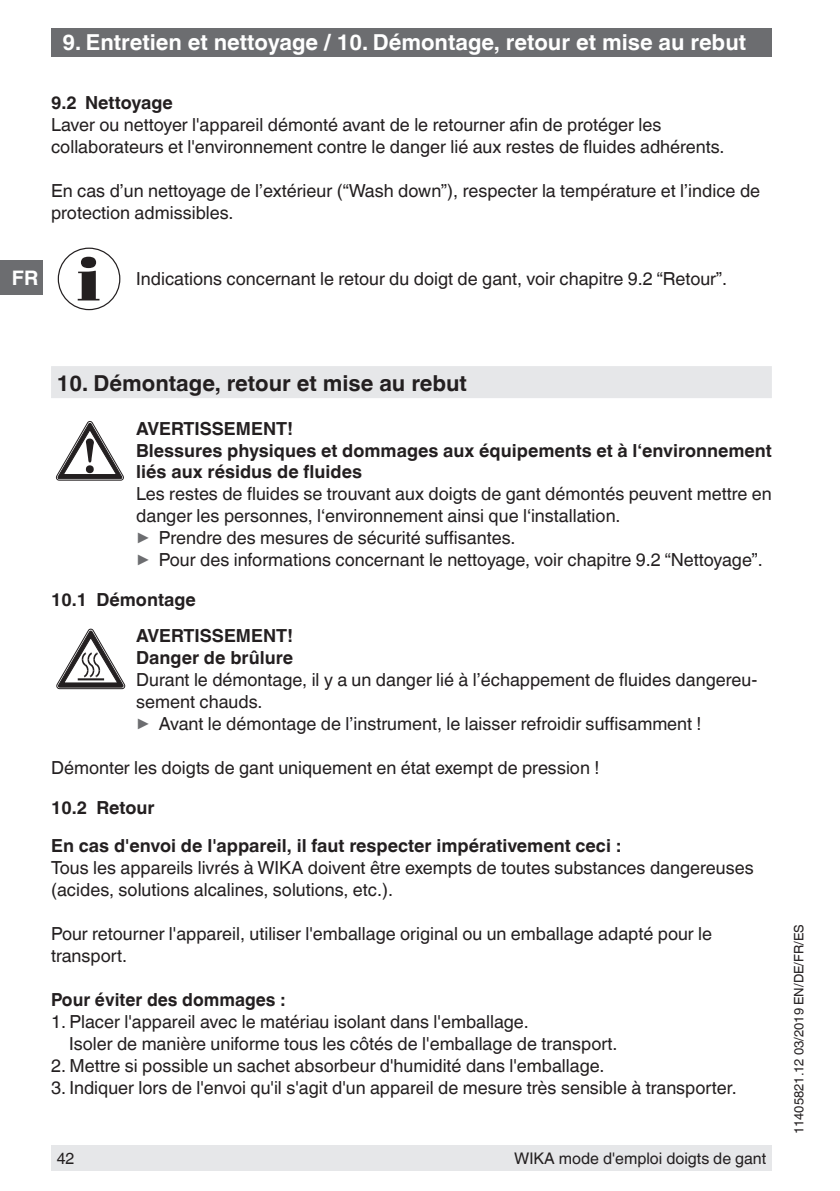
<style>
.page{position:relative;width:840px;height:1191px;background:#fff}
.page>*{position:absolute;margin:0;border:0;box-sizing:border-box;transform-origin:0 0}
.t1{font:700 22px "Helvetica World";color:#fff}
.t2{font:700 22px "Helvetica World";color:#231f20}
.t3{font:700 20px "Helvetica World";color:#fff}
.t4{font:18px/22px "Helvetica World";color:#231f20}
.t5{font:700 18px/21.6px "Helvetica World";color:#231f20}
.t6{font:16px "Helvetica World";color:#231f20}
.t7{font:13px "Helvetica World";color:#231f20}
.s1{font-size:17.6px;color:#6c6d70}
</style>
<div class="page">
<div style="left:51px;top:28px;width:720px;height:29px;background:#6c6d70"></div>
<div style="left:51px;top:1145px;width:720px;height:26px;background:#e6e7e9"></div>
<div style="left:0;top:261px;width:43px;height:34px;background:#6c6d70"></div>
<div style="left:51px;top:366px;width:720px;height:32px;background:#e6e7e9"></div>
<svg style="left:78px;top:257px;width:21px;height:43px"></svg>
<div style="left:58px;top:248px;width:62px;height:62px;border:1px solid #231f20;border-radius:50%"></div>
<svg style="left:56px;top:421px;width:67px;height:59px"></svg>
<svg style="left:57px;top:629px;width:68px;height:60px"></svg>
<p class="t1" style="left:62px;top:30px;width:685px">9. Entretien et nettoyage / 10. Démontage, retour et mise au rebut</p>
<p class="t5" style="left:51px;top:92px;width:123px">9.2 Nettoyage</p>
<p class="t4" style="left:51px;top:114px;width:674px">Laver ou nettoyer l'appareil démonté avant de le retourner afin de protéger les collaborateurs et l'environnement contre le danger lié aux restes de fluides adhérents.</p>
<p class="t4" style="left:51px;top:180px;width:710px">En cas d’un nettoyage de l’extérieur (“Wash down”), respecter la température et l’indice de protection admissibles.</p>
<p class="t3" style="left:12px;top:266px;width:28px">FR</p>
<p class="t4" style="left:136px;top:268px;width:592px">Indications concernant le retour du doigt de gant, voir chapitre 9.2 “Retour”.</p>
<p class="t2" style="left:57px;top:370px;width:411px">10. Démontage, retour et mise au rebut</p>
<p class="t5" style="left:136px;top:418px;width:636px">AVERTISSEMENT!<br>Blessures physiques et dommages aux équipements et à l‘environnement liés aux résidus de fluides</p>
<p class="t4" style="left:136px;top:483px;width:636px">Les restes de fluides se trouvant aux doigts de gant démontés peuvent mettre en danger les personnes, l‘environnement ainsi que l‘installation.<br><span class="s1">▶</span> Prendre des mesures de sécurité suffisantes.<br><span class="s1">▶</span> Pour des informations concernant le nettoyage, voir chapitre 9.2 “Nettoyage”.</p>
<p class="t5" style="left:136px;top:581px;width:158px;line-height:36px;text-indent:-85px">10.1 Démontage<br>AVERTISSEMENT!</p>
<p class="t5" style="left:136px;top:647px;width:158px">Danger de brûlure</p>
<p class="t4" style="left:136px;top:668px;width:622px">Durant le démontage, il y a un danger lié à l’échappement de fluides dangereu&shy;sement chauds.<br><span class="s1">▶</span> Avant le démontage de l’instrument, le laisser refroidir suffisamment !</p>
<p class="t4" style="left:51px;top:756px;width:549px">Démonter les doigts de gant uniquement en état exempt de pression !</p>
<p class="t5" style="left:51px;top:788px;width:571px;line-height:38px">10.2 Retour<br>En cas d'envoi de l'appareil, il faut respecter impérativement ceci :</p>
<p class="t4" style="left:51px;top:856px;width:703px">Tous les appareils livrés à WIKA doivent être exempts de toutes substances dangereuses (acides, solutions alcalines, solutions, etc.).</p>
<p class="t4" style="left:51px;top:922px;width:662px">Pour retourner l'appareil, utiliser l'emballage original ou un emballage adapté pour le transport.</p>
<p class="t5" style="left:51px;top:988px;width:235px">Pour éviter des dommages :</p>
<p class="t4" style="left:69px;top:1010px;width:549px;text-indent:-18px">1. Placer l'appareil avec le matériau isolant dans l'emballage.<br>Isoler de manière uniforme tous les côtés de l'emballage de transport.</p>
<p class="t4" style="left:51px;top:1054px;width:554px">2. Mettre si possible un sachet absorbeur d'humidité dans l'emballage.</p>
<p class="t4" style="left:51px;top:1076px;width:686px">3. Indiquer lors de l'envoi qu'il s'agit d'un appareil de mesure très sensible à transporter.</p>
<p class="t6" style="left:57px;top:1149px;width:19px">42</p>
<p class="t6" style="left:514px;top:1149px;width:253px">WIKA mode d'emploi doigts de gant</p>
<p class="t7" style="left:791px;top:1134px;width:211px;rotate:-90deg">11405821.12 03/2019 EN/DE/FR/ES</p>
</div>
